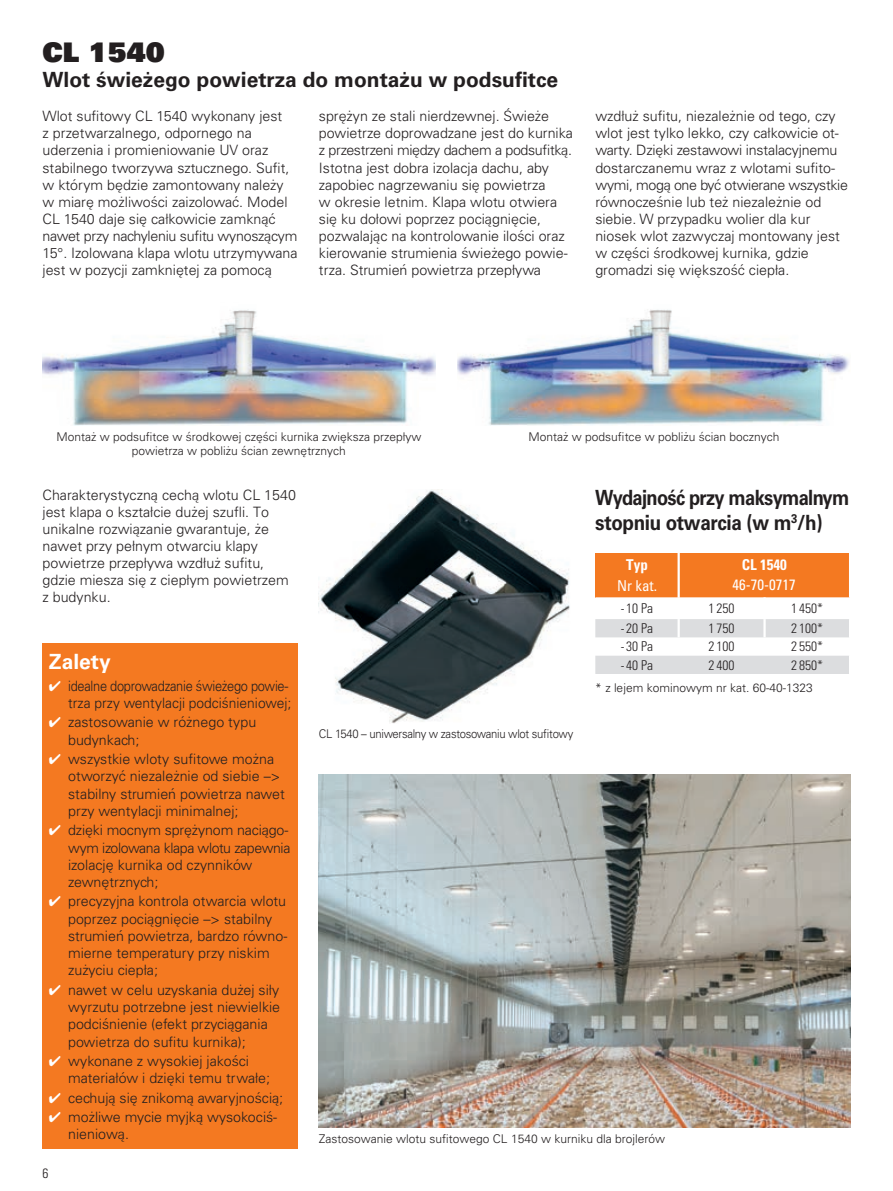
<style>
.page{position:relative;width:893px;height:1191px;background:#fff}
.page>*{position:absolute;margin:0;border:0;box-sizing:border-box;transform-origin:0 0}
.t1{font:27px "Univers LT Std X Black";color:#231f20}
.t2{font:700 21px/25.2px "Univers CE";letter-spacing:-.02em;color:#231f20;scale:.87 1}
.t3{font:700 21px "Univers CE";color:#231f20}
.t4{font:700 21px "Univers CE";color:#fff}
.t5{font:condensed 15px "Univers LT Std";color:#fff}
.t6{font:700 condensed 15px "Univers LT Std";color:#fff}
.t7{font:300 14.25px/17.1px "Univers CE";color:#231f20}
.t8{font:300 14.25px/17.2px "Univers CE";letter-spacing:-.02em;color:#231f20;text-align:right;scale:.9 1}
.t9{font:300 condensed 13.5px "Univers LT Std";color:#231f20}
.t10{font:300 12px/14.4px "Univers CE";color:#231f20;text-align:center}
.t11{font:300 12px "Univers CE";letter-spacing:-.025em;color:#231f20;scale:.94 1}
.s1{color:#fff}
</style>
<div class="page">
<img style="left:319px;top:774px;width:531px;height:353px">
<img style="left:457px;top:309px;width:392px;height:116px">
<img style="left:43px;top:310px;width:393px;height:115px">
<img style="left:319px;top:489px;width:251px;height:234px">
<div style="left:43px;top:642px;width:255px;height:506px;background:#f47921"></div>
<div style="left:595px;top:553px;width:84px;height:44px;background:#f47921"></div>
<div style="left:679px;top:553px;width:171px;height:44px;background:#f47921"></div>
<hr style="left:677px;top:553px;width:3px;height:44px;background:#fff">
<hr style="left:849px;top:553px;width:1px;height:44px;background:#fff">
<svg style="left:595px;top:597px;width:255px;height:77px"></svg>
<h1 class="t1" style="left:43px;top:35px;width:124px">CL 1540</h1>
<h2 class="t3" style="left:43px;top:68px;width:517px">Wlot świeżego powietrza do montażu w podsufitce</h2>
<p class="t7" style="left:43px;top:108px;width:257px">Wlot sufitowy CL 1540 wykonany jest<br>z przetwarzalnego, odpornego na uderzenia i promieniowanie UV oraz stabilnego tworzywa sztucznego. Sufit, w którym będzie zamontowany należy w miarę możliwości zaizolować. Model CL 1540 daje się całkowicie zamknąć nawet przy nachyleniu sufitu wynoszącym 15°. Izolowana klapa wlotu utrzymywana jest w pozycji zamkniętej za pomocą</p>
<p class="t7" style="left:319px;top:108px;width:256px">sprężyn ze stali nierdzewnej. Świeże powietrze doprowadzane jest do kurnika z przestrzeni między dachem a podsufitką.<br>Istotna jest dobra izolacja dachu, aby zapobiec nagrzewaniu się powietrza<br>w okresie letnim. Klapa wlotu otwiera się ku dołowi poprzez pociągnięcie, pozwalając na kontrolowanie ilości oraz kierowanie strumienia świeżego powie&shy;trza. Strumień powietrza przepływa</p>
<p class="t7" style="left:595px;top:108px;width:254px">wzdłuż sufitu, niezależnie od tego, czy wlot jest tylko lekko, czy całkowicie ot&shy;warty. Dzięki zestawowi instalacyjnemu dostarczanemu wraz z wlotami sufito&shy;wymi, mogą one być otwierane wszystkie równocześnie lub też niezależnie od siebie. W przypadku wolier dla kur niosek wlot zazwyczaj montowany jest w części środkowej kurnika, gdzie gromadzi się większość ciepła.</p>
<p class="t10" style="left:57px;top:429px;width:366px">Montaż w podsufitce w środkowej części kurnika zwiększa przepływ powietrza w pobliżu ścian zewnętrznych</p>
<p class="t10" style="left:529px;top:429px;width:252px">Montaż w podsufitce w pobliżu ścian bocznych</p>
<p class="t7" style="left:43px;top:486px;width:255px">Charakterystyczną cechą wlotu CL 1540 jest klapa o kształcie dużej szufli. To unikalne rozwiązanie gwarantuje, że nawet przy pełnym otwarciu klapy powietrze przepływa wzdłuż sufitu, gdzie miesza się z ciepłym powietrzem z budynku.</p>
<h2 class="t4" style="left:49px;top:649px;width:63px">Zalety</h2>
<p class="t8" style="left:49px;top:677px;width:271px"><span class="s1">✔</span> idealne doprowadzanie świeżego powie&shy;trza przy wentylacji podciśnieniowej;</p>
<p class="t7" style="left:68px;top:714px;width:190px;text-indent:-19px"><span class="s1">✔</span> zastosowanie w różnego typu budynkach;</p>
<p class="t7" style="left:68px;top:750px;width:218px;text-indent:-19px"><span class="s1">✔</span> wszystkie wloty sufitowe można otworzyć niezależnie od siebie –&gt; stabilny strumień powietrza nawet przy wentylacji minimalnej;</p>
<p class="t7" style="left:68px;top:822px;width:224px;text-indent:-19px"><span class="s1">✔</span> dzięki mocnym sprężynom naciągo&shy;wym izolowana klapa wlotu zapewnia izolację kurnika od czynników zewnętrznych;</p>
<p class="t7" style="left:68px;top:893px;width:220px;text-indent:-19px"><span class="s1">✔</span> precyzyjna kontrola otwarcia wlotu poprzez pociągnięcie –&gt; stabilny strumień powietrza, bardzo równo&shy;mierne temperatury przy niskim zużyciu ciepła;</p>
<p class="t7" style="left:68px;top:981px;width:214px;text-indent:-19px"><span class="s1">✔</span> nawet w celu uzyskania dużej siły wyrzutu potrzebne jest niewielkie podciśnienie (efekt przyciągania powietrza do sufitu kurnika);</p>
<p class="t7" style="left:68px;top:1052px;width:204px;text-indent:-19px"><span class="s1">✔</span> wykonane z wysokiej jakości materiałów i dzięki temu trwałe;</p>
<p class="t7" style="left:49px;top:1089px;width:236px"><span class="s1">✔</span> cechują się znikomą awaryjnością;</p>
<p class="t7" style="left:68px;top:1108px;width:210px;text-indent:-19px"><span class="s1">✔</span> możliwe mycie myjką wysokociś&shy;nieniową.</p>
<p class="t9" style="left:43px;top:1165px;width:7px">6</p>
<h2 class="t2" style="left:595px;top:486px;width:293px">Wydajność przy maksymalnym stopniu otwarcia (w m<sup>3</sup>/h)</h2>
<p class="t6" style="left:626px;top:555px;width:23px">Typ</p>
<p class="t5" style="left:617px;top:576px;width:41px">Nr kat.</p>
<p class="t6" style="left:742px;top:555px;width:46px">CL 1540</p>
<p class="t5" style="left:732px;top:575px;width:65px">46-70-0717</p>
<p class="t9" style="left:621px;top:600px;width:34px">-10 Pa</p>
<p class="t9" style="left:709px;top:600px;width:28px">1 250</p>
<p class="t9" style="left:791px;top:600px;width:33px">1 450*</p>
<p class="t9" style="left:621px;top:620px;width:34px">-20 Pa</p>
<p class="t9" style="left:709px;top:620px;width:28px">1 750</p>
<p class="t9" style="left:791px;top:620px;width:33px">2 100*</p>
<p class="t9" style="left:621px;top:638px;width:34px">-30 Pa</p>
<p class="t9" style="left:709px;top:638px;width:28px">2 100</p>
<p class="t9" style="left:791px;top:638px;width:33px">2 550*</p>
<p class="t9" style="left:621px;top:657px;width:34px">-40 Pa</p>
<p class="t9" style="left:709px;top:657px;width:28px">2 400</p>
<p class="t9" style="left:791px;top:657px;width:33px">2 850*</p>
<p class="t11" style="left:319px;top:727px;width:272px">CL 1540 – uniwersalny w zastosowaniu wlot sufitowy</p>
<p class="t10" style="left:595px;top:680px;width:219px">* z lejem kominowym nr kat. 60-40-1323</p>
<p class="t10" style="left:319px;top:1131px;width:348px">Zastosowanie wlotu sufitowego CL 1540 w kurniku dla brojlerów</p>
</div>
